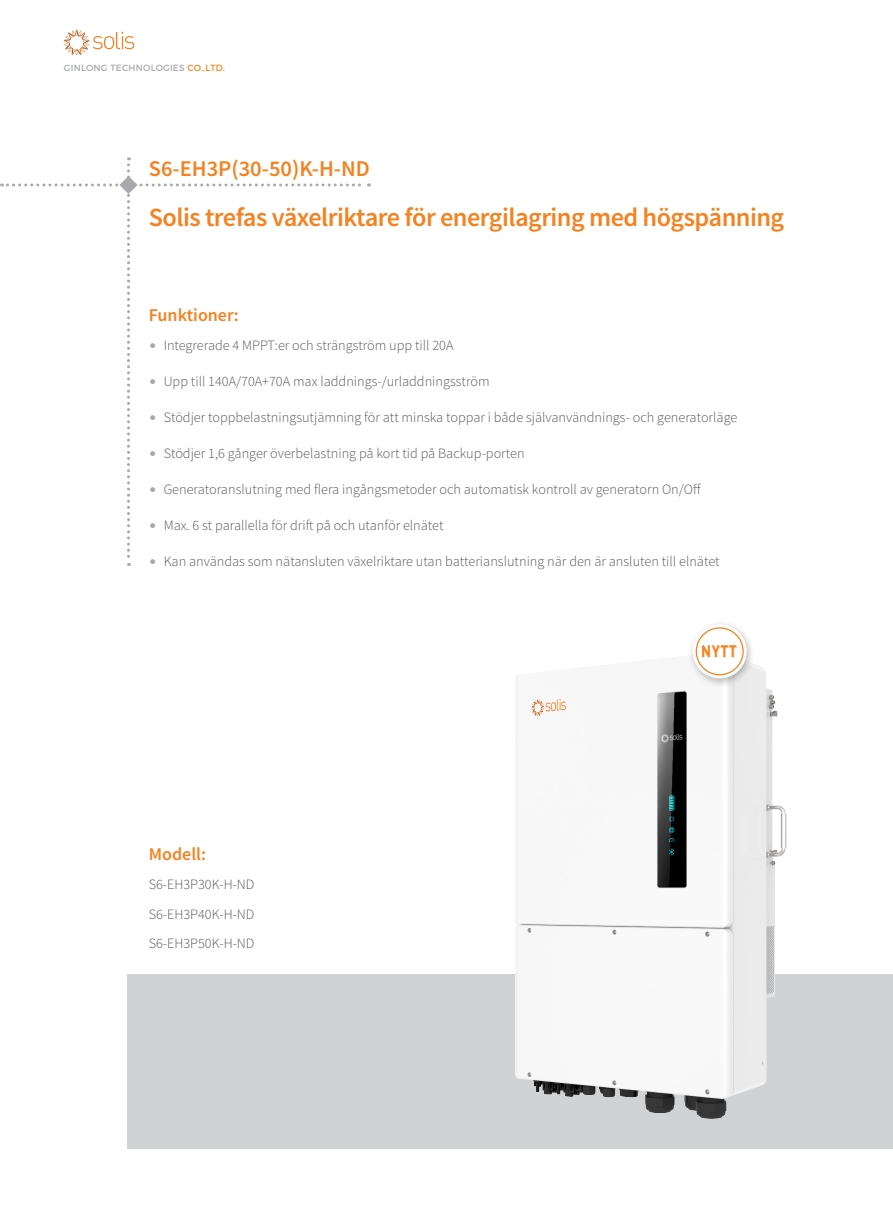
<style>
.page{position:relative;width:893px;height:1212px;background:#fff}
.page>*{position:absolute;margin:0;border:0;box-sizing:border-box;transform-origin:0 0}
.t1{font:600 26.25px "Source Sans Pro";letter-spacing:-.02em;color:#f58220}
.t2{font:600 22.5px "Source Sans Pro";color:#f58220}
.t3{font:600 18px "Source Sans Pro";color:#f58220}
.t4{font:700 16.5px "DIN Pro";color:#f58220;scale:.85 1}
.t5{font:300 14.25px/29.5px "Source Sans Pro";color:#57585a;text-align:justify}
.t6{font:9px "Montserrat";letter-spacing:.025em;color:#a8a9ad}
.s1{color:#f58220}
.s2{color:#a8a9ad}
</style>
<div class="page">
<div style="left:128px;top:974px;width:765px;height:174px;background:#d1d2d4"></div>
<svg style="left:64px;top:30px;width:70px;height:25px"></svg>
<img style="left:516px;top:656px;width:271px;height:462px">
<div style="left:687px;top:620px;width:68px;height:66px;background:#231f20;opacity:.3"></div>
<svg style="left:693px;top:624px;width:54px;height:54px"></svg>
<div style="left:696px;top:628px;width:47px;height:47px;background:#fff;border-radius:50%"></div>
<div style="left:696px;top:627px;width:48px;height:48px;border:1px solid #f58220;border-radius:50%"></div>
<svg style="left:1px;top:157px;width:368px;height:409px"></svg>
<p class="t6" style="left:64px;top:63px;width:163px">GINLONG TECHNOLOGIES <span class="s1">CO.,LTD.</span></p>
<h2 class="t2" style="left:149px;top:154px;width:223px">S6-EH3P(30-50)K-H-ND</h2>
<h1 class="t1" style="left:149px;top:201px;width:637px">Solis trefas växelriktare för energilagring med högspänning</h1>
<p class="t3" style="left:149px;top:304px;width:91px">Funktioner:</p>
<p class="t5" style="left:149px;top:330px;width:306px"><span class="s2">•</span> Integrerade 4 MPPT:er och strängström upp till 20A</p>
<p class="t5" style="left:149px;top:366px;width:342px"><span class="s2">•</span> Upp till 140A/70A+70A max laddnings-/urladdningsström</p>
<p class="t5" style="left:149px;top:402px;width:590px"><span class="s2">•</span> Stödjer toppbelastningsutjämning för att minska toppar i både självanvändnings- och generatorläge</p>
<p class="t5" style="left:149px;top:438px;width:377px"><span class="s2">•</span> Stödjer 1,6 gånger överbelastning på kort tid på Backup-porten</p>
<p class="t5" style="left:149px;top:474px;width:554px"><span class="s2">•</span> Generatoranslutning med flera ingångsmetoder och automatisk kontroll av generatorn On/Off</p>
<p class="t5" style="left:149px;top:510px;width:296px"><span class="s2">•</span> Max. 6 st parallella för drift på och utanför elnätet</p>
<p class="t5" style="left:149px;top:546px;width:572px"><span class="s2">•</span> Kan användas som nätansluten växelriktare utan batterianslutning när den är ansluten till elnätet</p>
<p class="t3" style="left:149px;top:843px;width:59px">Modell:</p>
<p class="t5" style="left:149px;top:870px;width:107px">S6-EH3P30K-H-ND S6-EH3P40K-H-ND S6-EH3P50K-H-ND</p>
<p class="t4" style="left:702px;top:640px;width:43px">NYTT</p>
</div>
